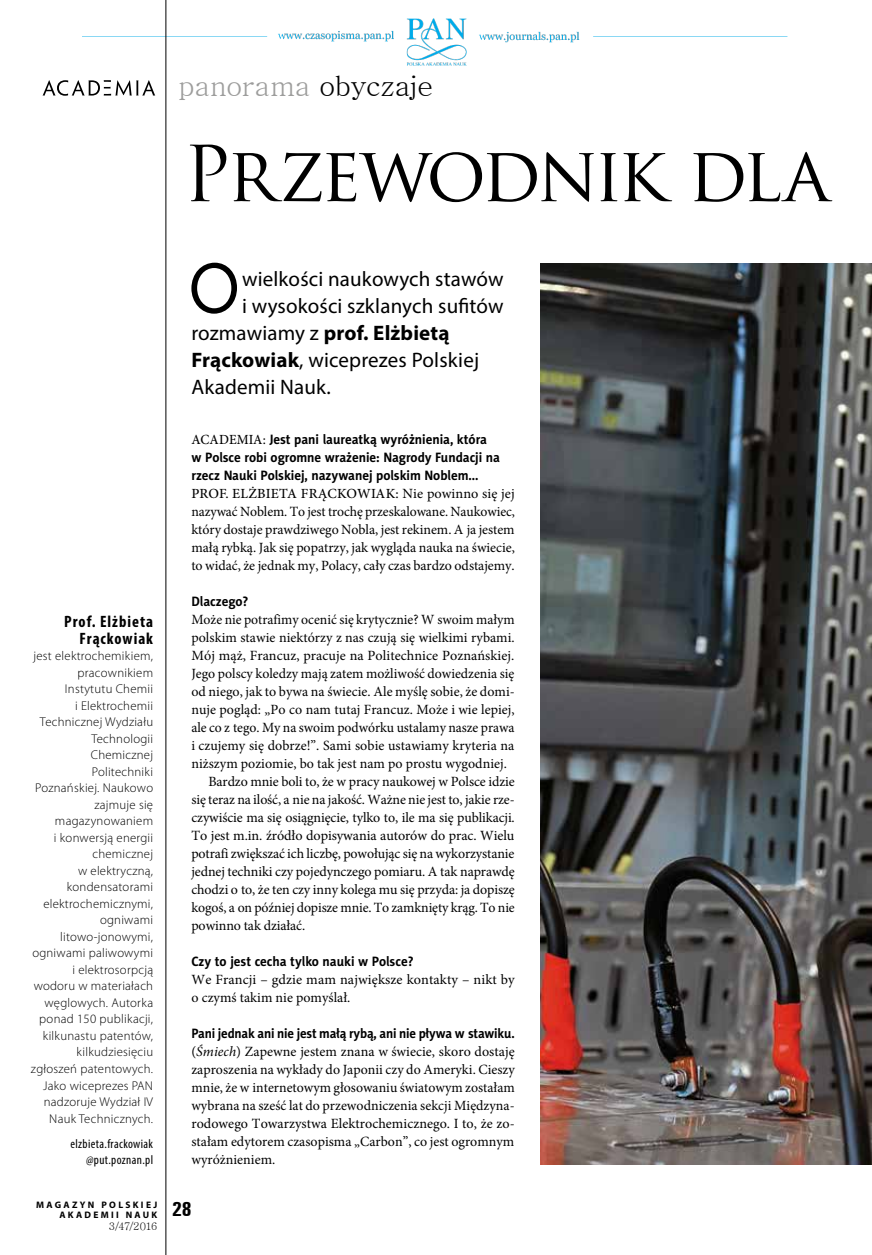
<style>
.page{position:relative;width:872px;height:1255px;background:#fff}
.page>*{position:absolute;margin:0;border:0;box-sizing:border-box;transform-origin:0 0}
.t1{font:75px "Trajan Pro";letter-spacing:-.06em;color:#000}
.t2{font:63.6px "Penumbra Flare PE";color:#000;scale:.9 1}
.t3{font:28.5px "Batang";letter-spacing:-.02em;color:#9d9d9c}
.t4{font:21px "Myriad Pro";letter-spacing:.01em;color:#000}
.t5{font:700 21px "Myriad Pro";letter-spacing:.01em;color:#000}
.t6{font:700 condensed 21px "Unitus TEE";color:#000}
.t7{font:700 condensed 16.5px/16.5px "Myriad Pro";letter-spacing:.06em;color:#000;text-align:right}
.t8{font:14.1px/18px "Minion Pro";color:#000;text-align:justify}
.t9{font:500 13.95px "Minion Pro";letter-spacing:.015em;color:#000}
.t10{font:700 13.65px/18px "Naomi Sans EFN";letter-spacing:-.005em;color:#000;scale:.96 1}
.t11{font:700 13.65px "Naomi Sans EFN";letter-spacing:-.005em;color:#000;scale:.94 1}
.t12{font:300 12.75px/16.5px "Myriad Pro";letter-spacing:.02em;color:#000;text-align:right}
.t13{font:condensed 12.75px/16.5px "Myriad Pro";letter-spacing:.03em;color:#000;text-align:right}
.t14{font:10.5px "Batang";letter-spacing:-.05em;color:#000}
.t15{font:700 9.45px/10.5px "Myriad Pro";letter-spacing:.245em;color:#000;text-align:right}
.s1{color:#000}
.s2{font-weight:400}
.s3{font-weight:700}
.s4{font-family:"Minion Pro";font-weight:500;font-size:13.95px}
.s5{font-weight:400;font-size:14.1px}
.s6{font-style:italic}
</style>
<div class="page">
<img style="left:82px;top:15px;width:706px;height:54px">
<hr style="left:166px;top:0;width:1px;height:1254px;background:#000">
<img style="left:540px;top:264px;width:332px;height:899px">
<svg style="left:43px;top:80px;width:112px;height:16px"></svg>
<h3 class="t3" style="left:179px;top:71px;width:256px">panorama <span class="s1">obyczaje</span></h3>
<h1 class="t1" style="left:183px;top:126px;width:648px">Przewodnik dla</h1>
<h2 class="t2" style="left:189px;top:251px;width:57px">O</h2>
<h3 class="t4" style="left:242px;top:266px;width:263px">wielkości naukowych stawów</h3>
<h3 class="t4" style="left:242px;top:293px;width:263px">i wysokości szklanych sufitów</h3>
<h3 class="t5" style="left:191px;top:319px;width:260px"><span class="s2">rozmawiamy z</span> prof. Elżbietą</h3>
<h3 class="t4" style="left:191px;top:347px;width:289px"><span class="s3">Frąckowiak</span>, wiceprezes Polskiej</h3>
<h3 class="t4" style="left:191px;top:374px;width:141px">Akademii Nauk.</h3>
<p class="t7" style="left:64px;top:613px;width:90px">Prof. Elżbieta<br>Frąckowiak</p>
<p class="t12" style="left:31px;top:647px;width:124px">jest elektrochemikiem, pracownikiem<br>Instytutu Chemii<br>i Elektrochemii<br>Technicznej Wydziału<br>Technologii<br>Chemicznej<br>Politechniki<br>Poznańskiej. Naukowo zajmuje się magazynowaniem<br>i konwersją energii chemicznej<br>w elektryczną, kondensatorami elektrochemicznymi, ogniwami litowo-jonowymi, ogniwami paliwowymi i elektrosorpcją wodoru w materiałach węglowych. Autorka ponad 150 publikacji, kilkunastu patentów, kilkudziesięciu zgłoszeń patentowych.<br>Jako wiceprezes PAN nadzoruje Wydział IV<br>Nauk Technicznych.</p>
<p class="t13" style="left:70px;top:1134px;width:84px">elzbieta.frackowiak @put.poznan.pl</p>
<p class="t15" style="left:36px;top:1198px;width:123px">MAGAZYN POLSKIEJ<br>AKADEMII NAUK</p>
<p class="t14" style="left:109px;top:1221px;width:50px">3/47/2016</p>
<p class="t10" style="left:191px;top:430px;width:323px"><span class="s4">ACADEMIA:</span> Jest pani laureatką wyróżnienia, która w Polsce robi ogromne wrażenie: Nagrody Fundacji na rzecz Nauki Polskiej, nazywanej polskim Noblem...</p>
<p class="t9" style="left:191px;top:484px;width:325px">PROF. ELŻBIETA FRĄCKOWIAK: <span class="s5">Nie powinno się jej</span></p>
<p class="t8" style="left:191px;top:502px;width:325px">nazywać Noblem. To jest trochę przeskalowane. Naukowiec, który dostaje prawdziwego Nobla, jest rekinem. A ja jestem małą rybką. Jak się popatrzy, jak wygląda nauka na świecie, to widać, że jednak my, Polacy, cały czas bardzo odstajemy.</p>
<p class="t10" style="left:191px;top:592px;width:61px">Dlaczego?</p>
<p class="t8" style="left:191px;top:610px;width:325px">Może nie potrafimy ocenić się krytycznie? W swoim małym</p>
<p class="t8" style="left:191px;top:628px;width:325px">polskim stawie niektórzy z nas czują się wielkimi rybami.</p>
<p class="t8" style="left:191px;top:646px;width:324px">Mój mąż, Francuz, pracuje na Politechnice Poznańskiej.</p>
<p class="t8" style="left:191px;top:664px;width:324px">Jego polscy koledzy mają zatem możliwość dowiedzenia się</p>
<p class="t8" style="left:191px;top:682px;width:325px">od niego, jak to bywa na świecie. Ale myślę sobie, że domi-</p>
<p class="t8" style="left:191px;top:700px;width:325px">nuje pogląd: „Po co nam tutaj Francuz. Może i wie lepiej,</p>
<p class="t8" style="left:191px;top:718px;width:324px">ale co z tego. My na swoim podwórku ustalamy nasze prawa</p>
<p class="t8" style="left:191px;top:736px;width:324px">i czujemy się dobrze!”. Sami sobie ustawiamy kryteria na</p>
<p class="t8" style="left:191px;top:754px;width:317px">niższym poziomie, bo tak jest nam po prostu wygodniej.</p>
<p class="t8" style="left:208px;top:772px;width:308px">Bardzo mnie boli to, że w pracy naukowej w Polsce idzie</p>
<p class="t8" style="left:191px;top:790px;width:325px">się teraz na ilość, a nie na jakość. Ważne nie jest to, jakie rze-</p>
<p class="t8" style="left:191px;top:808px;width:325px">czywiście ma się osiągnięcie, tylko to, ile ma się publikacji.</p>
<p class="t8" style="left:191px;top:826px;width:324px">To jest m.in. źródło dopisywania autorów do prac. Wielu</p>
<p class="t8" style="left:191px;top:844px;width:324px">potrafi zwiększać ich liczbę, powołując się na wykorzystanie</p>
<p class="t8" style="left:191px;top:862px;width:325px">jednej techniki czy pojedynczego pomiaru. A tak naprawdę</p>
<p class="t8" style="left:191px;top:880px;width:325px">chodzi o to, że ten czy inny kolega mu się przyda: ja dopiszę</p>
<p class="t8" style="left:191px;top:898px;width:325px">kogoś, a on później dopisze mnie. To zamknięty krąg. To nie</p>
<p class="t8" style="left:191px;top:916px;width:115px">powinno tak działać.</p>
<p class="t10" style="left:191px;top:952px;width:233px">Czy to jest cecha tylko nauki w Polsce?</p>
<p class="t8" style="left:191px;top:970px;width:325px">We Francji – gdzie mam największe kontakty – nikt by o czymś takim nie pomyślał.</p>
<p class="t11" style="left:191px;top:1025px;width:345px">Pani jednak ani nie jest małą rybą, ani nie pływa w stawiku.</p>
<p class="t8" style="left:191px;top:1042px;width:325px">(<span class="s6">Śmiech</span>) Zapewne jestem znana w świecie, skoro dostaję zaproszenia na wykłady do Japonii czy do Ameryki. Cieszy mnie, że w internetowym głosowaniu światowym zostałam wybrana na sześć lat do przewodniczenia sekcji Międzyna&shy;rodowego Towarzystwa Elektrochemicznego. I to, że zo&shy;stałam edytorem czasopisma „Carbon”, co jest ogromnym wyróżnieniem.</p>
<h3 class="t6" style="left:172px;top:1196px;width:21px">28</h3>
</div>
